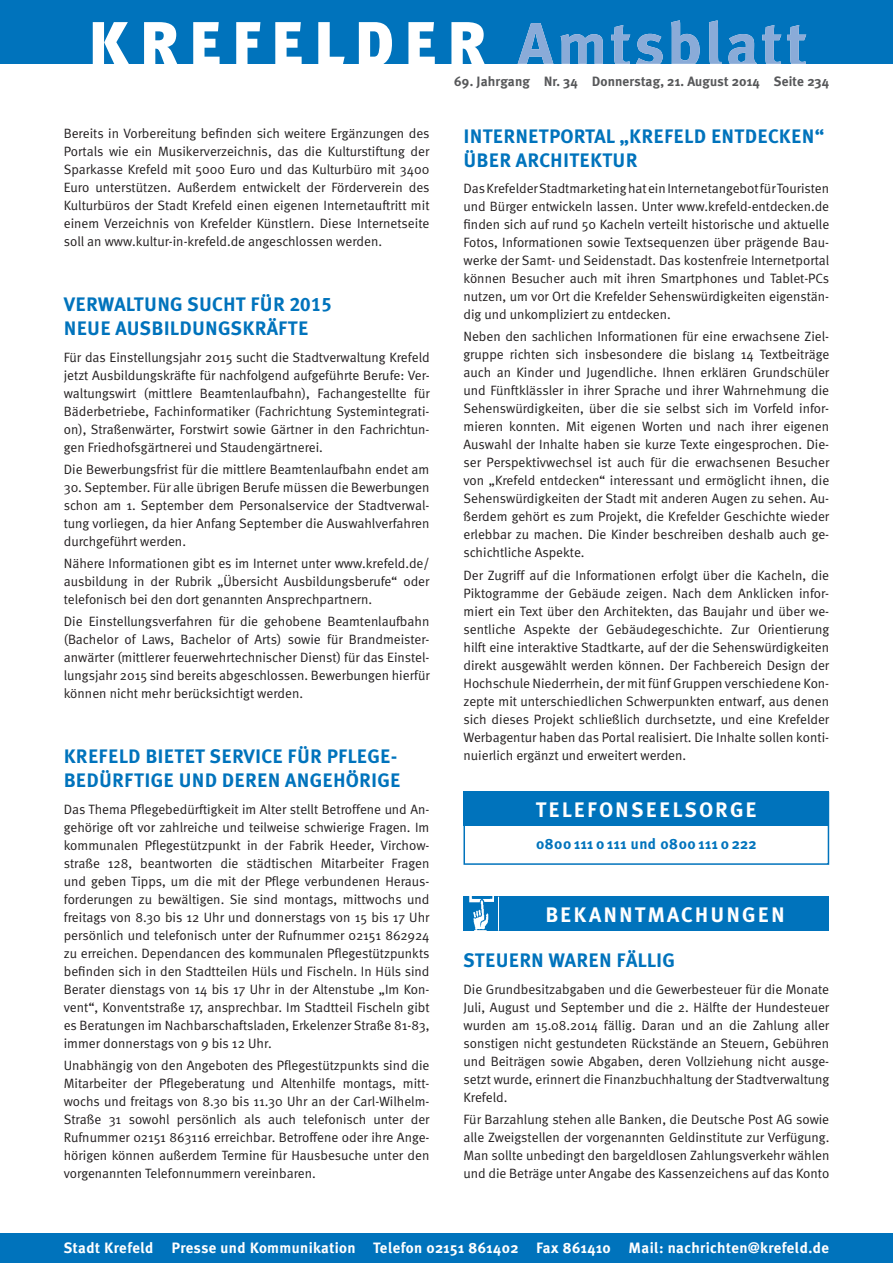
<style>
.page{position:relative;width:893px;height:1263px;background:#fff}
.page>*{position:absolute;margin:0;border:0;box-sizing:border-box;transform-origin:0 0}
.t1{font:700 21px "Meta Plus";letter-spacing:.1em;color:#fff}
.t2{font:700 19.5px/24px "Meta Plus";letter-spacing:.01em;color:#0073bc}
.t3{font:700 15px "Meta Plus";letter-spacing:.025em;color:#fff}
.t4{font:700 15px "Meta Plus";letter-spacing:.025em;color:#0073bc}
.t5{font:13.5px/18px "Meta Normal";color:#231f20;text-align:justify}
.t6{font:700 13.5px "Meta Plus";letter-spacing:.01em;color:#57585a}
.s1{font-family:"Meta Plus Bold Caps";font-weight:400}
</style>
<div class="page">
<div style="left:0;top:0;width:893px;height:64px;background:#0073bc"></div>
<svg style="left:93px;top:22px;width:392px;height:42px"></svg>
<svg style="left:517px;top:20px;width:289px;height:44px"></svg>
<div style="left:0;top:1233px;width:893px;height:30px;background:#0073bc"></div>
<div style="left:463px;top:897px;width:366px;height:34px;background:#0073bc"></div>
<hr style="left:497px;top:897px;width:2px;height:34px;background:#fff">
<img style="left:469px;top:897px;width:25px;height:34px">
<div style="left:463px;top:792px;width:366px;height:73px;border:2px solid #0073bc"></div>
<div style="left:463px;top:792px;width:366px;height:34px;background:#0073bc"></div>
<p class="t6" style="left:454px;top:76px;width:376px">69. Jahrgang Nr. 34 Donnerstag, 21. August 2014 Seite 234</p>
<p class="t5" style="left:64px;top:126px;width:367px">Bereits in Vorbereitung befinden sich weitere Ergänzungen des Portals wie ein Musikerverzeichnis, das die Kulturstiftung der Sparkasse Krefeld mit 5000 Euro und das Kulturbüro mit 3400<br>Euro unterstützen. Außerdem entwickelt der Förderverein des Kulturbüros der Stadt Krefeld einen eigenen Internetauftritt mit einem Verzeichnis von Krefelder Künstlern. Diese Internetseite soll an www.kultur-in-krefeld.de angeschlossen werden.</p>
<h2 class="t2" style="left:463px;top:125px;width:362px">INTERNETPORTAL „KREFELD ENTDECKEN“<br>ÜBER ARCHITEKTUR</h2>
<p class="t5" style="left:463px;top:181px;width:367px">Das Krefelder Stadtmarketing hat ein Internetangebot für Touristen und Bürger entwickeln lassen. Unter www.krefeld-entdecken.de finden sich auf rund 50 Kacheln verteilt historische und aktuelle Fotos, Informationen sowie Textsequenzen über prägende Bau&shy;werke der Samt- und Seidenstadt. Das kostenfreie Internetportal können Besucher auch mit ihren Smartphones und Tablet-PCs nutzen, um vor Ort die Krefelder Sehenswürdigkeiten eigenstän&shy;dig und unkompliziert zu entdecken.</p>
<p class="t5" style="left:463px;top:329px;width:367px">Neben den sachlichen Informationen für eine erwachsene Ziel&shy;gruppe richten sich insbesondere die bislang 14 Textbeiträge auch an Kinder und Jugendliche. Ihnen erklären Grundschüler und Fünftklässler in ihrer Sprache und ihrer Wahrnehmung die Sehenswürdigkeiten, über die sie selbst sich im Vorfeld infor&shy;mieren konnten. Mit eigenen Worten und nach ihrer eigenen Auswahl der Inhalte haben sie kurze Texte eingesprochen. Die&shy;ser Perspektivwechsel ist auch für die erwachsenen Besucher von „Krefeld entdecken“ interessant und ermöglicht ihnen, die Sehenswürdigkeiten der Stadt mit anderen Augen zu sehen. Au&shy;ßerdem gehört es zum Projekt, die Krefelder Geschichte wieder erlebbar zu machen. Die Kinder beschreiben deshalb auch ge&shy;schichtliche Aspekte.</p>
<p class="t5" style="left:463px;top:567px;width:367px">Der Zugriff auf die Informationen erfolgt über die Kacheln, die Piktogramme der Gebäude zeigen. Nach dem Anklicken infor&shy;miert ein Text über den Architekten, das Baujahr und über we&shy;sentliche Aspekte der Gebäudegeschichte. Zur Orientierung hilft eine interaktive Stadtkarte, auf der die Sehenswürdigkeiten direkt ausgewählt werden können. Der Fachbereich Design der Hochschule Niederrhein, der mit fünf Gruppen verschiedene Kon&shy;zepte mit unterschiedlichen Schwerpunkten entwarf, aus denen sich dieses Projekt schließlich durchsetzte, und eine Krefelder Werbagentur haben das Portal realisiert. Die Inhalte sollen konti-</p>
<h2 class="t2" style="left:64px;top:294px;width:270px">VERWALTUNG SUCHT FÜR <span class="s1">2015<br></span>NEUE AUSBILDUNGSKRÄFTE</h2>
<p class="t5" style="left:64px;top:349px;width:367px">Für das Einstellungsjahr 2015 sucht die Stadtverwaltung Krefeld jetzt Ausbildungskräfte für nachfolgend aufgeführte Berufe: Ver&shy;waltungswirt (mittlere Beamtenlaufbahn), Fachangestellte für Bäderbetriebe, Fachinformatiker (Fachrichtung Systemintegrati&shy;on), Straßenwärter, Forstwirt sowie Gärtner in den Fachrichtun&shy;gen Friedhofsgärtnerei und Staudengärtnerei.</p>
<p class="t5" style="left:64px;top:461px;width:367px">Die Bewerbungsfrist für die mittlere Beamtenlaufbahn endet am</p>
<p class="t5" style="left:64px;top:479px;width:367px">30. September. Für alle übrigen Berufe müssen die Bewerbungen schon am 1. September dem Personalservice der Stadtverwal&shy;tung vorliegen, da hier Anfang September die Auswahlverfahren durchgeführt werden.</p>
<p class="t5" style="left:64px;top:555px;width:367px">Nähere Informationen gibt es im Internet unter www.krefeld.de/ ausbildung in der Rubrik „Übersicht Ausbildungsberufe“ oder telefonisch bei den dort genannten Ansprechpartnern.</p>
<p class="t5" style="left:64px;top:614px;width:367px">Die Einstellungsverfahren für die gehobene Beamtenlaufbahn (Bachelor of Laws, Bachelor of Arts) sowie für Brandmeister&shy;anwärter (mittlerer feuerwehrtechnischer Dienst) für das Einstel&shy;lungsjahr 2015 sind bereits abgeschlossen. Bewerbungen hierfür können nicht mehr berücksichtigt werden.</p>
<h2 class="t2" style="left:64px;top:746px;width:335px">KREFELD BIETET SERVICE FÜR PFLEGE-</h2>
<p class="t5" style="left:463px;top:747px;width:224px">nuierlich ergänzt und erweitert werden.</p>
<h2 class="t2" style="left:64px;top:770px;width:338px">BEDÜRFTIGE UND DEREN ANGEHÖRIGE</h2>
<p class="t5" style="left:64px;top:801px;width:367px">Das Thema Pflegebedürftigkeit im Alter stellt Betroffene und An&shy;gehörige oft vor zahlreiche und teilweise schwierige Fragen. Im kommunalen Pflegestützpunkt in der Fabrik Heeder, Virchow&shy;straße 128, beantworten die städtischen Mitarbeiter Fragen und geben Tipps, um die mit der Pflege verbundenen Heraus&shy;forderungen zu bewältigen. Sie sind montags, mittwochs und freitags von 8.30 bis 12 Uhr und donnerstags von 15 bis 17 Uhr persönlich und telefonisch unter der Rufnummer 02151 862924 zu erreichen. Dependancen des kommunalen Pflegestützpunkts befinden sich in den Stadtteilen Hüls und Fischeln. In Hüls sind Berater dienstags von 14 bis 17 Uhr in der Altenstube „Im Kon&shy;vent“, Konventstraße 17, ansprechbar. Im Stadtteil Fischeln gibt es Beratungen im Nachbarschaftsladen, Erkelenzer Straße 81-83, immer donnerstags von 9 bis 12 Uhr.</p>
<p class="t5" style="left:64px;top:1057px;width:367px">Unabhängig von den Angeboten des Pflegestützpunkts sind die Mitarbeiter der Pflegeberatung und Altenhilfe montags, mitt&shy;wochs und freitags von 8.30 bis 11.30 Uhr an der Carl-Wilhelm-Straße 31 sowohl persönlich als auch telefonisch unter der Rufnummer 02151 863116 erreichbar. Betroffene oder ihre Ange&shy;hörigen können außerdem Termine für Hausbesuche unter den vorgenannten Telefonnummern vereinbaren.</p>
<h1 class="t1" style="left:536px;top:801px;width:223px">TELEFONSEELSORGE</h1>
<p class="t4" style="left:536px;top:838px;width:222px">0800 111 0 111 und 0800 111 0 222</p>
<h1 class="t1" style="left:545px;top:906px;width:241px">BEKANNTMACHUNGEN</h1>
<h2 class="t2" style="left:463px;top:950px;width:213px">STEUERN WAREN FÄLLIG</h2>
<p class="t5" style="left:463px;top:981px;width:367px">Die Grundbesitzabgaben und die Gewerbesteuer für die Monate Juli, August und September und die 2. Hälfte der Hundesteuer wurden am 15.08.2014 fällig. Daran und an die Zahlung aller sonstigen nicht gestundeten Rückstände an Steuern, Gebühren und Beiträgen sowie Abgaben, deren Vollziehung nicht ausge&shy;setzt wurde, erinnert die Finanzbuchhaltung der Stadtverwaltung Krefeld.</p>
<p class="t5" style="left:463px;top:1111px;width:367px">Für Barzahlung stehen alle Banken, die Deutsche Post AG sowie alle Zweigstellen der vorgenannten Geldinstitute zur Verfügung.<br>Man sollte unbedingt den bargeldlosen Zahlungsverkehr wählen und die Beträge unter Angabe des Kassenzeichens auf das Konto</p>
<p class="t3" style="left:64px;top:1242px;width:767px">Stadt Krefeld Presse und Kommunikation Telefon 02151 861402 Fax 861410 Mail: nachrichten@krefeld.de</p>
</div>
